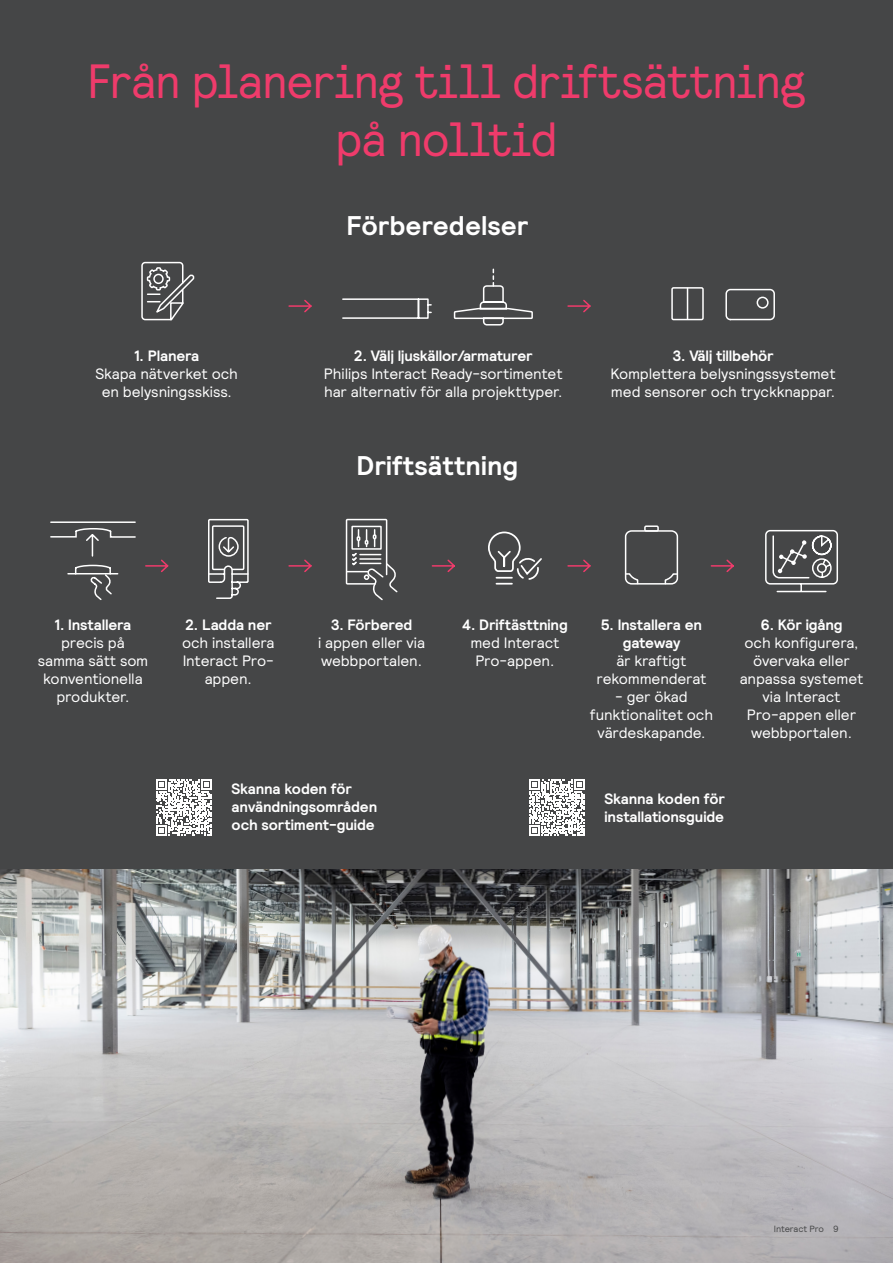
<style>
.page{position:relative;width:893px;height:1263px;background:#fff}
.page>*{position:absolute;margin:0;border:0;box-sizing:border-box;transform-origin:0 0}
.Main_headings_19pt{font:48px/57.6px "Relative Faux";letter-spacing:-.015em;color:#ef3b6b;text-align:center}
.Main_headings_19pt-2{font:700 27px "Signify Relative";color:#fff}
.t1{font:15px/18px "Signify Relative";letter-spacing:-.01em;color:#fff;text-align:center}
.t2{font:700 15px/18px "Signify Relative";letter-spacing:-.01em;color:#fff}
.t3{font:9px "Signify Relative";letter-spacing:-.015em;color:#454647}
.s1{font-weight:700}
</style>
<div class="page">
<img style="left:0;top:868px;width:893px;height:395px">
<div style="left:0;top:0;width:893px;height:868px;background:#454647"></div>
<svg style="left:725px;top:288px;width:50px;height:33px"></svg>
<div style="left:671px;top:287px;width:33px;height:33px;border:2px solid #fff"></div>
<hr style="left:687px;top:288px;width:1px;height:31px;background:#fff">
<hr style="left:51px;top:521px;width:84px;height:2px;background:#fff">
<svg style="left:50px;top:529px;width:86px;height:71px"></svg>
<div style="left:212px;top:525px;width:32px;height:45px;border:2px solid #fff"></div>
<svg style="left:211px;top:565px;width:35px;height:34px"></svg>
<div style="left:208px;top:519px;width:41px;height:64px;border:2px solid #fff"></div>
<svg style="left:218px;top:537px;width:21px;height:20px"></svg>
<svg style="left:345px;top:518px;width:53px;height:83px"></svg>
<svg style="left:145px;top:559px;width:24px;height:14px"></svg>
<svg style="left:288px;top:559px;width:24px;height:13px"></svg>
<svg style="left:288px;top:299px;width:24px;height:14px"></svg>
<svg style="left:567px;top:299px;width:24px;height:14px"></svg>
<svg style="left:431px;top:559px;width:24px;height:14px"></svg>
<svg style="left:567px;top:559px;width:24px;height:14px"></svg>
<div style="left:625px;top:530px;width:53px;height:55px;border:2px solid #fff;border-radius:6px"></div>
<div style="left:644px;top:525px;width:15px;height:7px;border:2px solid #fff"></div>
<svg style="left:624px;top:572px;width:15px;height:13px"></svg>
<svg style="left:664px;top:572px;width:14px;height:13px"></svg>
<svg style="left:710px;top:559px;width:24px;height:14px"></svg>
<svg style="left:765px;top:529px;width:73px;height:64px"></svg>
<svg style="left:488px;top:531px;width:54px;height:54px"></svg>
<svg style="left:342px;top:298px;width:90px;height:21px"></svg>
<svg style="left:453px;top:269px;width:80px;height:57px"></svg>
<svg style="left:141px;top:261px;width:54px;height:60px"></svg>
<svg style="left:156px;top:779px;width:56px;height:56px"></svg>
<svg style="left:529px;top:779px;width:56px;height:56px"></svg>
<p class="Main_headings_19pt" style="left:88px;top:51px;width:719px">Från planering till driftsättning på nolltid</p>
<p class="Main_headings_19pt-2" style="left:346px;top:208px;width:184px">Förberedelser</p>
<p class="t1" style="left:96px;top:346px;width:144px"><span class="s1">1. Planera<br></span>Skapa nätverket och en belysningsskiss.</p>
<p class="t1" style="left:324px;top:346px;width:240px"><span class="s1">2. Välj ljuskällor/armaturer<br></span>Philips Interact Ready-sortimentet har alternativ för alla projekttyper.</p>
<p class="Main_headings_19pt-2" style="left:357px;top:448px;width:163px">Driftsättning</p>
<p class="t1" style="left:611px;top:346px;width:226px"><span class="s1">3. Välj tillbehör<br></span>Komplettera belysningssystemet med sensorer och tryckknappar.</p>
<p class="t1" style="left:38px;top:615px;width:112px"><span class="s1">1. Installera </span>precis på samma sätt som konventionella produkter.</p>
<p class="t1" style="left:182px;top:615px;width:94px"><span class="s1">2. Ladda ner </span>och installera<br>Interact Pro&shy;appen.</p>
<p class="t1" style="left:318px;top:615px;width:109px"><span class="s1">3. Förbered<br></span>i appen eller via webbportalen.</p>
<p class="t1" style="left:597px;top:615px;width:111px"><span class="s1">5. Installera en gateway<br></span>är kraftigt rekommenderat</p>
<p class="t1" style="left:590px;top:687px;width:124px">- ger ökad funktionalitet och värdeskapande.</p>
<p class="t1" style="left:462px;top:615px;width:107px"><span class="s1">4. Driftästtning </span>med Interact<br>Pro-appen.</p>
<p class="t1" style="left:740px;top:615px;width:125px"><span class="s1">6. Kör igång<br></span>och konfigurera, övervaka eller anpassa systemet via Interact<br>Pro-appen eller webbportalen.</p>
<p class="t2" style="left:232px;top:779px;width:147px">Skanna koden för användningsområden och sortiment-guide</p>
<p class="t2" style="left:605px;top:789px;width:122px">Skanna koden för installationsguide</p>
<p class="t3" style="left:774px;top:1223px;width:66px">Interact Pro 9</p>
</div>
